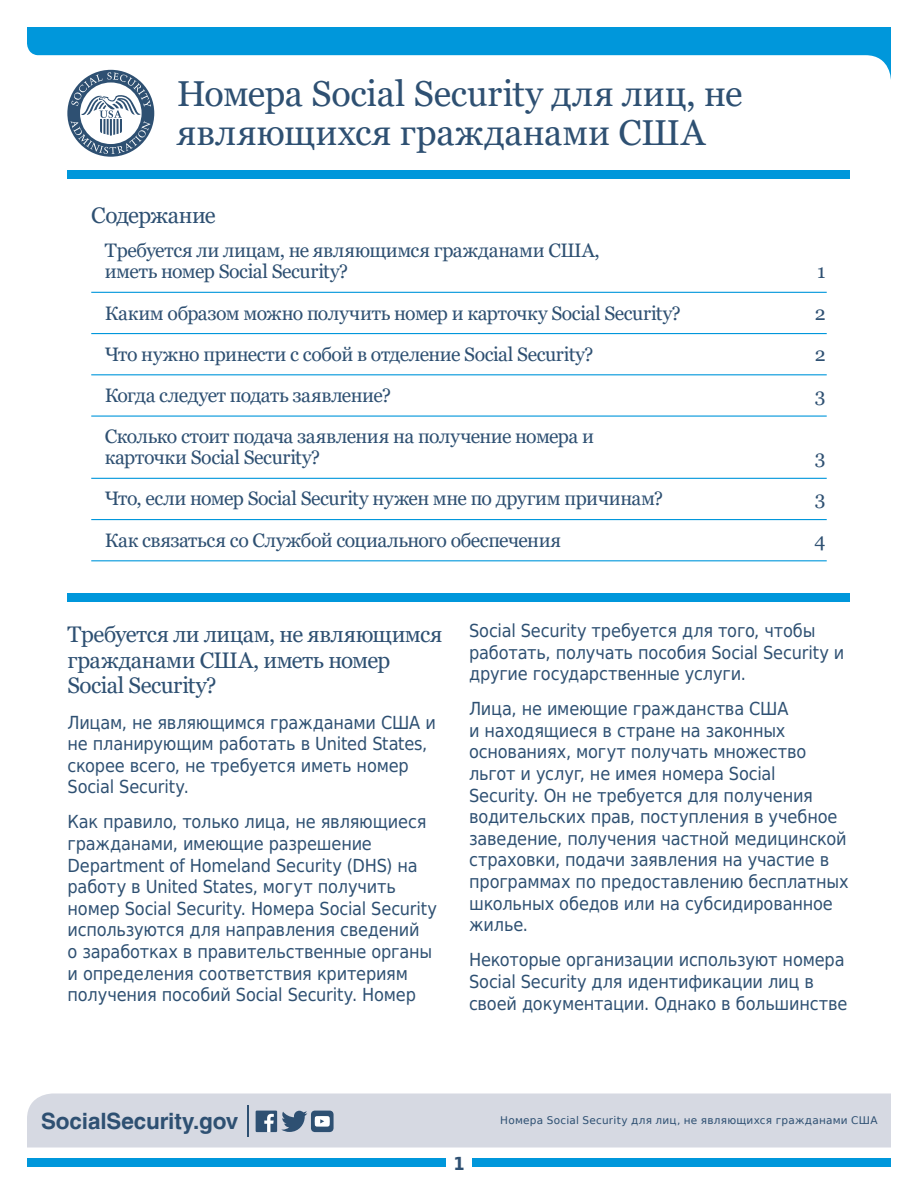
<style>
.page{position:relative;width:918px;height:1188px;background:#fff}
.page>*{position:absolute;margin:0;border:0;box-sizing:border-box;transform-origin:0 0}
.t1{font:36px/39px "Georgia";letter-spacing:-.005em;color:#2e5072}
.t2{font:22.5px/25.5px "Georgia";letter-spacing:-.02em;color:#2e5072}
.t3{font:700 22.5px "Helvetica";letter-spacing:-.005em;color:#2e5072}
.t4{font:19.5px/21px "Georgia";letter-spacing:-.02em;color:#2e5072}
.t5{font:18px/21.6px "DejaVu Sans Condensed";letter-spacing:-.01em;color:#2e5072}
.t6{font:700 18px "DejaVu Sans Condensed";color:#2e5072}
.t7{font:10.5px "DejaVu Sans";letter-spacing:.025em;color:#2e5072}
</style>
<div class="page">
<div style="left:27px;top:1159px;width:419px;height:8px;background:#0097db"></div>
<div style="left:472px;top:1159px;width:419px;height:8px;background:#0097db"></div>
<div style="left:27px;top:1094px;width:864px;height:54px;background:#d6d9e2"></div>
<hr style="left:247px;top:1105px;width:2px;height:32px;background:#2e5072">
<div style="left:68px;top:171px;width:782px;height:8px;background:#0097db"></div>
<svg style="left:27px;top:27px;width:864px;height:53px;fill:#0097db"></svg>
<svg style="left:67px;top:70px;width:87px;height:87px"></svg>
<svg style="left:71px;top:72px;width:80px;height:82px"></svg>
<hr style="left:91px;top:292px;width:736px;height:1px;background:#0097db">
<hr style="left:91px;top:333px;width:736px;height:1px;background:#0097db">
<hr style="left:91px;top:374px;width:736px;height:1px;background:#0097db">
<hr style="left:91px;top:416px;width:736px;height:1px;background:#0097db">
<hr style="left:91px;top:478px;width:736px;height:1px;background:#0097db">
<hr style="left:91px;top:519px;width:736px;height:1px;background:#0097db">
<hr style="left:91px;top:560px;width:736px;height:1px;background:#0097db">
<div style="left:68px;top:594px;width:782px;height:8px;background:#0097db"></div>
<div style="left:256px;top:1111px;width:21px;height:21px;background:#2e5072"></div>
<svg style="left:264px;top:1114px;width:10px;height:18px"></svg>
<svg style="left:281px;top:1111px;width:53px;height:21px"></svg>
<h1 class="t1" style="left:177px;top:75px;width:567px">Номера Social Security для лиц, не являющихся гражданами США</h1>
<h1 class="t2" style="left:91px;top:203px;width:126px">Содержание</h1>
<p class="t4" style="left:105px;top:240px;width:497px">Требуется ли лицам, не являющимся гражданами США, иметь номер Social Security?</p>
<p class="t4" style="left:817px;top:261px;width:10px">1</p>
<p class="t4" style="left:105px;top:303px;width:578px">Каким образом можно получить номер и карточку Social Security?</p>
<p class="t4" style="left:815px;top:303px;width:12px">2</p>
<p class="t4" style="left:105px;top:344px;width:490px">Что нужно принести с собой в отделение Social Security?</p>
<p class="t4" style="left:815px;top:344px;width:12px">2</p>
<p class="t4" style="left:105px;top:385px;width:288px">Когда следует подать заявление?</p>
<p class="t4" style="left:815px;top:385px;width:12px">3</p>
<p class="t4" style="left:105px;top:426px;width:491px">Сколько стоит подача заявления на получение номера и карточки Social Security?</p>
<p class="t4" style="left:815px;top:447px;width:12px">3</p>
<p class="t4" style="left:105px;top:489px;width:560px">Что, если номер Social Security нужен мне по другим причинам?</p>
<p class="t4" style="left:815px;top:489px;width:12px">3</p>
<p class="t4" style="left:105px;top:530px;width:458px">Как связаться со Службой социального обеспечения</p>
<p class="t4" style="left:815px;top:530px;width:13px">4</p>
<h1 class="t2" style="left:68px;top:622px;width:376px">Требуется ли лицам, не являющимся гражданами США, иметь номер<br>Social Security?</h1>
<p class="t5" style="left:68px;top:711px;width:370px">Лицам, не являющимся гражданами США и не планирующим работать в United States, скорее всего, не требуется иметь номер Social Security.</p>
<p class="t5" style="left:68px;top:811px;width:371px">Как правило, только лица, не являющиеся гражданами, имеющие разрешение Department of Homeland Security (DHS) на работу в United States, могут получить номер Social Security. Номера Social Security используются для направления сведений<br>о заработках в правительственные органы и определения соответствия критериям получения пособий Social Security. Номер</p>
<p class="t5" style="left:469px;top:619px;width:377px">Social Security требуется для того, чтобы работать, получать пособия Social Security и другие государственные услуги.</p>
<p class="t5" style="left:469px;top:697px;width:381px">Лица, не имеющие гражданства США<br>и находящиеся в стране на законных основаниях, могут получать множество льгот и услуг, не имея номера Social Security. Он не требуется для получения водительских прав, поступления в учебное заведение, получения частной медицинской страховки, подачи заявления на участие в программах по предоставлению бесплатных школьных обедов или на субсидированное жилье.</p>
<p class="t5" style="left:469px;top:949px;width:380px">Некоторые организации используют номера<br>Social Security для идентификации лиц в своей документации. Однако в большинстве</p>
<p class="t3" style="left:41px;top:1108px;width:199px">SocialSecurity.gov</p>
<p class="t6" style="left:453px;top:1148px;width:13px">1</p>
<p class="t7" style="left:500px;top:1112px;width:379px">Номера Social Security для лиц, не являющихся гражданами США</p>
</div>
